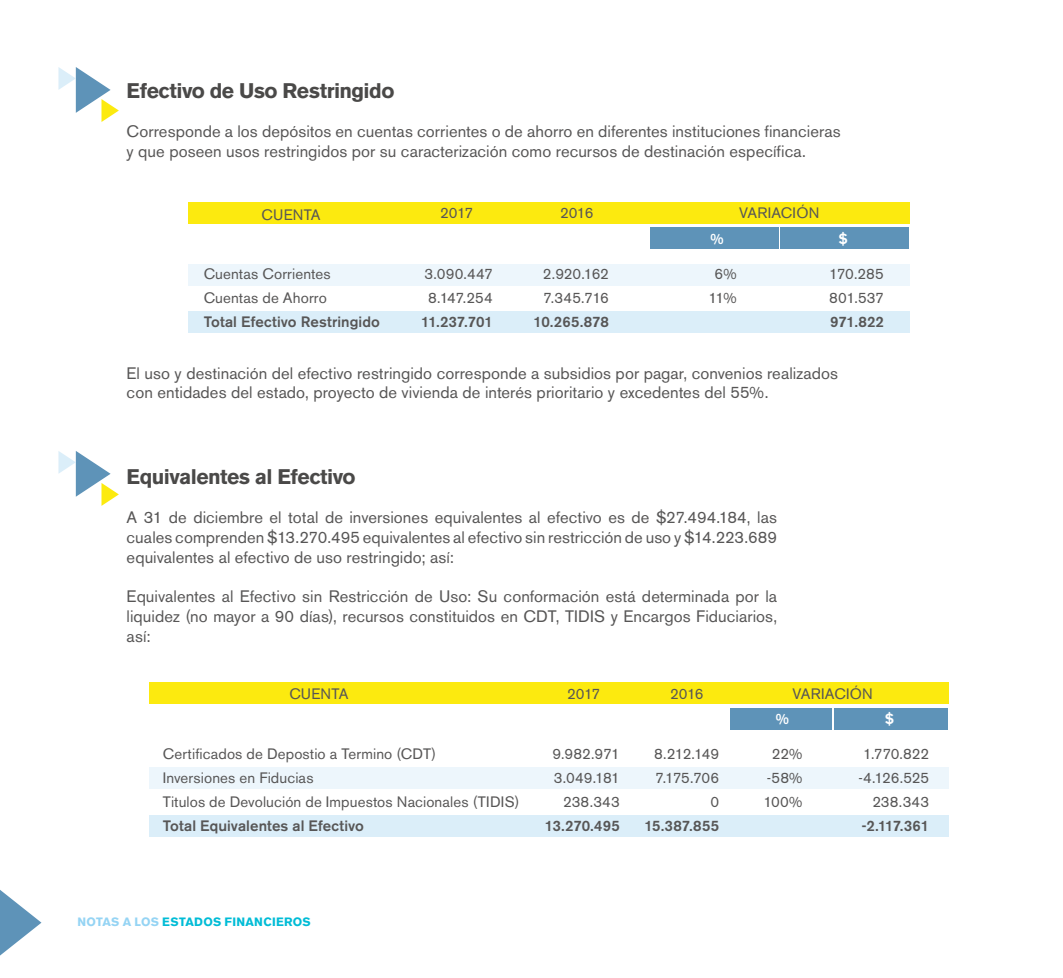
<style>
.page{position:relative;width:1063px;height:978px;background:#fff}
.page>*{position:absolute;margin:0;border:0;box-sizing:border-box;transform-origin:0 0}
.t1{font:700 21px "Akzidenz Grotesk BE";letter-spacing:-.025em;color:#4a4948}
.t2{font:16.5px/19.8px "Akzidenz Grotesk BE";letter-spacing:.005em;color:#575656}
.t3{font:15px/24px "Akzidenz Grotesk BE";letter-spacing:.01em;color:#575656}
.t4{font:500 15px "Akzidenz Grotesk BE";letter-spacing:.005em;color:#575656}
.t5{font:15px/24px "Akzidenz Grotesk BE";letter-spacing:-.01em;color:#575656;text-align:right}
.t6{font:15px/24px "Akzidenz Grotesk BE";letter-spacing:-.03em;color:#575656;text-align:right}
.t7{font:15px/24px "Akzidenz Grotesk BE";letter-spacing:-.015em;color:#575656}
.t8{font:500 15px "Akzidenz Grotesk BE";color:#fff}
.t9{font:700 12px "Akzidenz Grotesk BE";letter-spacing:.025em;color:#00bcd6}
.s1{color:#95d4f4}
</style>
<div class="page">
<svg style="left:0;top:890px;width:41px;height:66px"></svg>
<div style="left:149px;top:682px;width:799px;height:22px;background:#fcea0f"></div>
<div style="left:834px;top:708px;width:114px;height:22px;background:#5e93b8"></div>
<div style="left:730px;top:708px;width:102px;height:22px;background:#5e93b8"></div>
<div style="left:149px;top:767px;width:799px;height:22px;background:#edf6fc"></div>
<div style="left:149px;top:815px;width:799px;height:21px;background:#dbeef9"></div>
<div style="left:188px;top:202px;width:721px;height:22px;background:#fcea0f"></div>
<div style="left:781px;top:228px;width:128px;height:21px;background:#5e93b8"></div>
<div style="left:650px;top:228px;width:128px;height:21px;background:#5e93b8"></div>
<div style="left:188px;top:264px;width:721px;height:22px;background:#edf6fc"></div>
<div style="left:188px;top:311px;width:721px;height:22px;background:#dbeef9"></div>
<svg style="left:58px;top:67px;width:61px;height:55px"></svg>
<svg style="left:58px;top:451px;width:61px;height:55px"></svg>
<p class="t1" style="left:127px;top:78px;width:269px">Efectivo de Uso Restringido</p>
<p class="t2" style="left:127px;top:122px;width:716px">Corresponde a los depósitos en cuentas corrientes o de ahorro en diferentes instituciones financieras y que poseen usos restringidos por su caracterización como recursos de destinación específica.</p>
<p class="t3" style="left:262px;top:203px;width:61px">CUENTA</p>
<p class="t3" style="left:440px;top:201px;width:35px">2017</p>
<p class="t3" style="left:560px;top:201px;width:35px">2016</p>
<p class="t3" style="left:739px;top:201px;width:82px">VARIACIÓN</p>
<p class="t3" style="left:204px;top:262px;width:128px">Cuentas Corrientes<br>Cuentas de Ahorro</p>
<p class="t4" style="left:204px;top:312px;width:178px">Total Efectivo Restringido</p>
<p class="t3" style="left:424px;top:262px;width:70px">3.090.447<br>8.147.254</p>
<p class="t4" style="left:421px;top:312px;width:73px">11.237.701</p>
<p class="t5" style="left:543px;top:262px;width:68px;text-align:left">2.920.162<br>7.345.716</p>
<p class="t4" style="left:533px;top:312px;width:77px">10.265.878</p>
<p class="t8" style="left:711px;top:229px;width:15px">%</p>
<p class="t8" style="left:838px;top:229px;width:11px">$</p>
<p class="t3" style="left:708px;top:262px;width:30px;text-align:center">6%<br>11%</p>
<p class="t7" style="left:829px;top:262px;width:56px">170.285<br>801.537</p>
<p class="t4" style="left:830px;top:312px;width:55px">971.822</p>
<p class="t2" style="left:127px;top:363px;width:713px">El uso y destinación del efectivo restringido corresponde a subsidios por pagar, convenios realizados con entidades del estado, proyecto de vivienda de interés prioritario y excedentes del 55%.</p>
<p class="t1" style="left:127px;top:464px;width:231px">Equivalentes al Efectivo</p>
<p class="t2" style="left:127px;top:508px;width:652px;text-align:justify">A 31 de diciembre el total de inversiones equivalentes al efectivo es de $27.494.184, las cuales comprenden $13.270.495 equivalentes al efectivo sin restricción de uso y $14.223.689 equivalentes al efectivo de uso restringido; así:</p>
<p class="t2" style="left:127px;top:587px;width:652px;text-align:justify">Equivalentes al Efectivo sin Restricción de Uso: Su conformación está determinada por la liquidez (no mayor a 90 días), recursos constituidos en CDT, TIDIS y Encargos Fiduciarios, así:</p>
<p class="t3" style="left:289px;top:682px;width:61px">CUENTA</p>
<p class="t3" style="left:567px;top:682px;width:35px">2017</p>
<p class="t3" style="left:670px;top:682px;width:35px">2016</p>
<p class="t3" style="left:792px;top:681px;width:82px">VARIACIÓN</p>
<p class="t3" style="left:163px;top:742px;width:358px">Certificados de Depostio a Termino (CDT)<br>Inversiones en Fiducias<br>Titulos de Devolución de Impuestos Nacionales (TIDIS)</p>
<p class="t4" style="left:163px;top:817px;width:203px">Total Equivalentes al Efectivo</p>
<p class="t3" style="left:552px;top:742px;width:69px;text-align:right">9.982.971<br>3.049.181<br>238.343</p>
<p class="t4" style="left:545px;top:817px;width:77px">13.270.495</p>
<p class="t6" style="left:654px;top:742px;width:67px">8.212.149<br>7.175.706<br>0</p>
<p class="t4" style="left:644px;top:817px;width:76px">15.387.855</p>
<p class="t9" style="left:77px;top:915px;width:235px"><span class="s1">NOTAS A LOS</span> ESTADOS FINANCIEROS</p>
<p class="t8" style="left:776px;top:710px;width:15px">%</p>
<p class="t8" style="left:885px;top:710px;width:11px">$</p>
<p class="t3" style="left:763px;top:742px;width:41px;text-align:center">22% -58%<br>100%</p>
<p class="t5" style="left:859px;top:742px;width:72px">1.770.822 -4.126.525<br>238.343</p>
<p class="t4" style="left:861px;top:817px;width:69px">-2.117.361</p>
</div>
